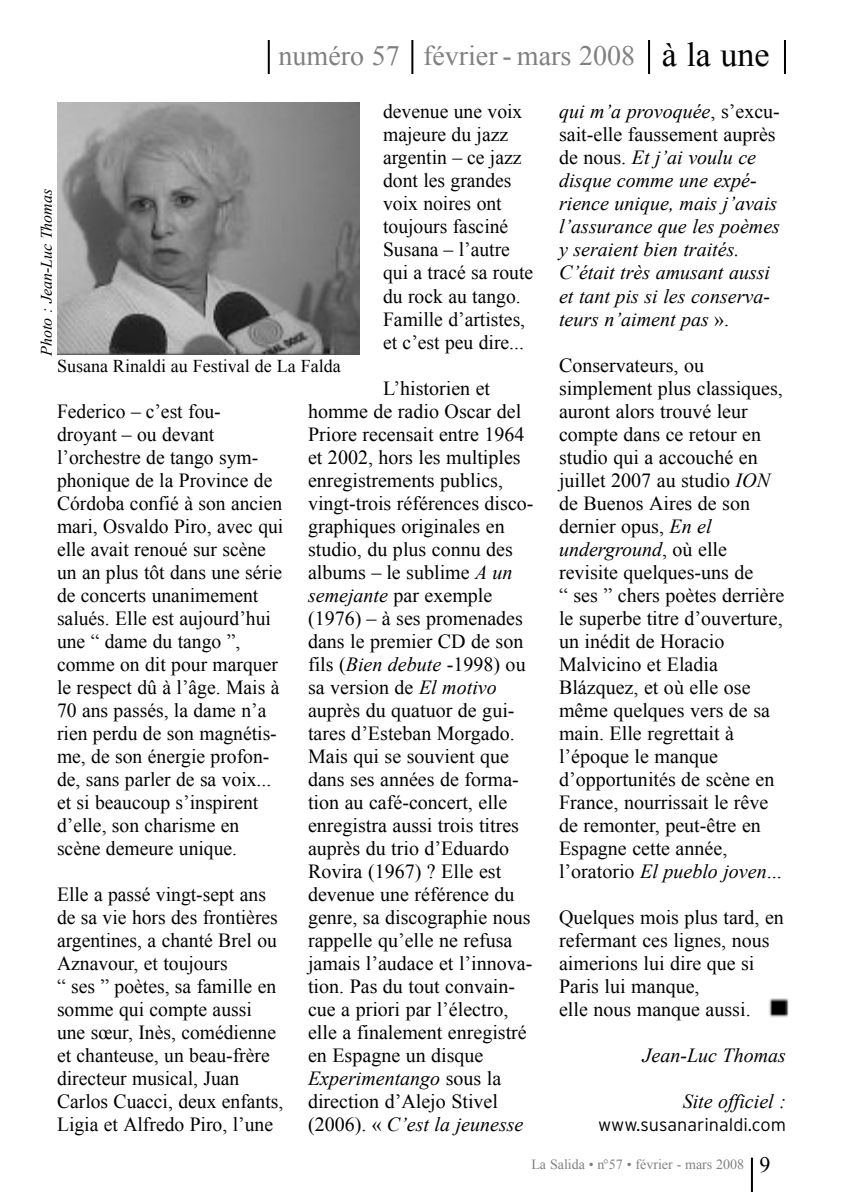
<style>
.page{position:relative;width:843px;height:1192px;background:#fff}
.page>*{position:absolute;margin:0;border:0;box-sizing:border-box;transform-origin:0 0}
.t1{font:28px "Times New Roman";color:#808080}
.t2{font:20px/23px "Times New Roman";color:#000}
.t3{font:italic 20px/23px "Times New Roman";color:#000}
.t4{font:18px "Times New Roman";color:#000}
.t5{font:300 18px "Interstate";color:#000}
.t6{font:italic 16px "Times New Roman";color:#000}
.t7{font:14px "Times New Roman";color:#808080}
.s1{font-size:34px;color:#000}
.s2{font-style:italic}
.s3{font-style:normal}
.s4{font-size:22px;color:#000}
</style>
<div class="page">
<hr style="left:750px;top:1157px;width:2px;height:34px;background:#000">
<img style="left:769px;top:998px;width:20px;height:20px">
<img style="left:57px;top:102px;width:302px;height:252px">
<hr style="left:268px;top:40px;width:2px;height:34px;background:#000">
<hr style="left:411px;top:40px;width:2px;height:34px;background:#000">
<hr style="left:648px;top:40px;width:2px;height:34px;background:#000">
<hr style="left:783px;top:40px;width:2px;height:34px;background:#000">
<h1 class="t1" style="left:278px;top:40px;width:492px">numéro 57 février - mars 2008 <span class="s1">à la une</span></h1>
<p class="t2" style="left:383px;top:100px;width:151px">devenue une voix majeure du jazz argentin – ce jazz dont les grandes voix noires ont toujours fasciné<br>Susana – l’autre qui a tracé sa route du rock au tango.<br>Famille d’artistes, et c’est peu dire...</p>
<p class="t2" style="left:308px;top:376px;width:227px;text-indent:75px">L’historien et homme de radio Oscar del<br>Priore recensait entre 1964 et 2002, hors les multiples enregistrements publics, vingt-trois références disco&shy;graphiques originales en studio, du plus connu des albums – le sublime <span class="s2">A un semejante</span> par exemple (1976) – à ses promenades dans le premier CD de son fils (<span class="s2">Bien debute</span> -1998) ou sa version de <span class="s2">El motivo </span>auprès du quatuor de gui&shy;tares d’Esteban Morgado.<br>Mais qui se souvient que dans ses années de forma&shy;tion au café-concert, elle enregistra aussi trois titres auprès du trio d’Eduardo<br>Rovira (1967) ? Elle est devenue une référence du genre, sa discographie nous rappelle qu’elle ne refusa jamais l’audace et l’innova&shy;tion. Pas du tout convain&shy;cue a priori par l’électro, elle a finalement enregistré en Espagne un disque<br><span class="s2">Experimentango</span> sous la direction d’Alejo Stivel (2006). « <span class="s2">C’est la jeunesse</span></p>
<p class="t6" style="left:37px;top:356px;width:169px;rotate:-90deg">Photo : Jean-Luc Thomas</p>
<p class="t4" style="left:57px;top:356px;width:285px">Susana Rinaldi au Festival de La Falda</p>
<p class="t2" style="left:57px;top:399px;width:228px">Federico – c’est fou&shy;droyant – ou devant l’orchestre de tango sym&shy;phonique de la Province de<br>Córdoba confié à son ancien mari, Osvaldo Piro, avec qui elle avait renoué sur scène un an plus tôt dans une série de concerts unanimement salués. Elle est aujourd’hui une “ dame du tango ”, comme on dit pour marquer le respect dû à l’âge. Mais à<br>70 ans passés, la dame n’a rien perdu de son magnétis&shy;me, de son énergie profon&shy;de, sans parler de sa voix... et si beaucoup s’inspirent d’elle, son charisme en scène demeure unique.</p>
<p class="t2" style="left:57px;top:882px;width:228px">Elle a passé vingt-sept ans de sa vie hors des frontières argentines, a chanté Brel ou<br>Aznavour, et toujours<br>“ ses ” poètes, sa famille en somme qui compte aussi une sœur, Inès, comédienne et chanteuse, un beau-frère directeur musical, Juan<br>Carlos Cuacci, deux enfants,<br>Ligia et Alfredo Piro, l’une</p>
<p class="t3" style="left:559px;top:100px;width:222px">qui m’a provoquée<span class="s3">, s’excu&shy;sait-elle faussement auprès de nous.</span> Et j’ai voulu ce disque comme une expé&shy;rience unique, mais j’avais l’assurance que les poèmes y seraient bien traités.<br>C’était très amusant aussi et tant pis si les conserva&shy;teurs n’aiment pas <span class="s3">».</span></p>
<p class="t2" style="left:559px;top:353px;width:227px">Conservateurs, ou simplement plus classiques, auront alors trouvé leur compte dans ce retour en studio qui a accouché en juillet 2007 au studio <span class="s2">ION </span>de Buenos Aires de son dernier opus, <span class="s2">En el underground</span>, où elle revisite quelques-uns de<br>“ ses ” chers poètes derrière le superbe titre d’ouverture, un inédit de Horacio<br>Malvicino et Eladia<br>Blázquez, et où elle ose même quelques vers de sa main. Elle regrettait à l’époque le manque d’opportunités de scène en<br>France, nourrissait le rêve de remonter, peut-être en<br>Espagne cette année, l’oratorio <span class="s2">El pueblo joven</span>...</p>
<p class="t2" style="left:559px;top:905px;width:226px">Quelques mois plus tard, en refermant ces lignes, nous aimerions lui dire que si<br>Paris lui manque,<br>elle nous manque aussi.</p>
<p class="t3" style="left:642px;top:1043px;width:145px">Jean-Luc Thomas</p>
<p class="t3" style="left:682px;top:1089px;width:105px">Site officiel :</p>
<p class="t5" style="left:598px;top:1117px;width:189px">www.susanarinaldi.com</p>
<p class="t7" style="left:531px;top:1156px;width:241px">La Salida • n°57 • février - mars 2008 <span class="s4">9</span></p>
</div>
